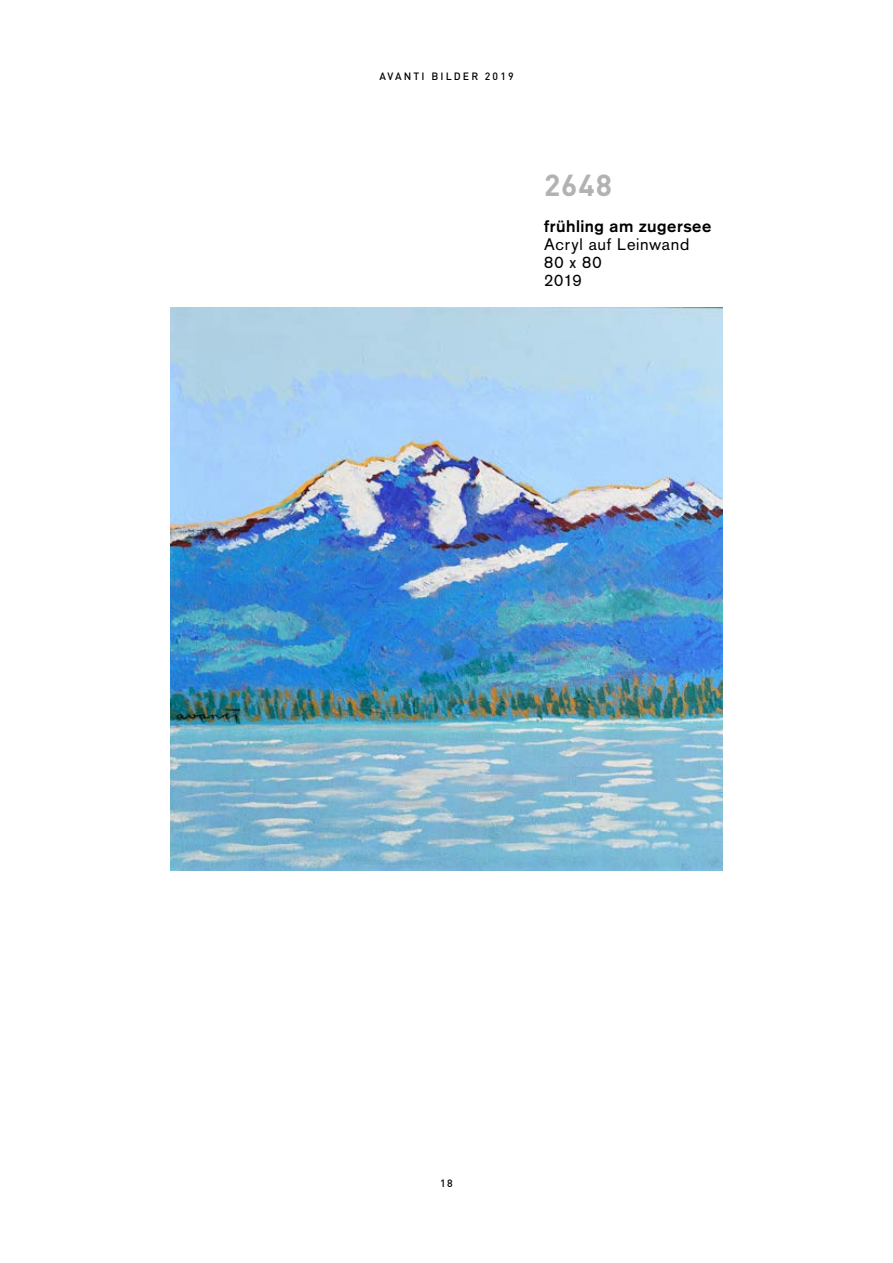
<style>
.page{position:relative;width:893px;height:1263px;background:#fff}
.page>*{position:absolute;margin:0;border:0;box-sizing:border-box;transform-origin:0 0}
.t1{font:700 30px "DIN";color:#b1b2b4}
.t2{font:16.5px/18px "Akzidenz Grotesk";letter-spacing:.04em;color:#000}
.t3{font:700 16.5px "Akzidenz Grotesk";letter-spacing:.03em;color:#000}
.t4{font:500 10.5px "DIN";letter-spacing:.2em;color:#000}
</style>
<div class="page">
<img style="left:170px;top:308px;width:553px;height:562px">
<p class="t4" style="left:379px;top:70px;width:136px">AVANTI BILDER 2019</p>
<h1 class="t1" style="left:544px;top:168px;width:69px">2648</h1>
<p class="t3" style="left:544px;top:220px;width:168px">frühling am zugersee</p>
<p class="t2" style="left:544px;top:237px;width:147px">Acryl auf Leinwand<br>80 x 80<br>2019</p>
<p class="t4" style="left:440px;top:1177px;width:14px">18</p>
</div>
